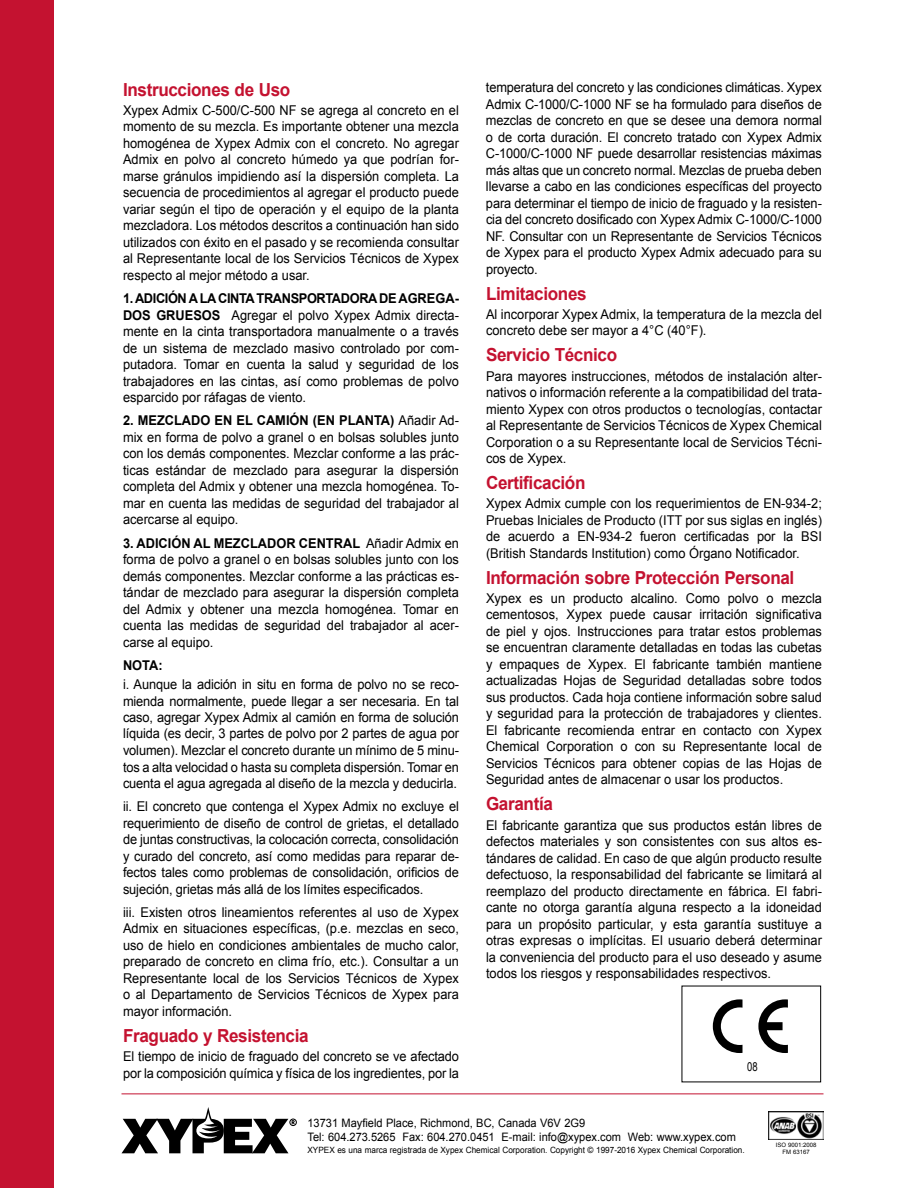
<style>
.page{position:relative;width:918px;height:1188px;background:#fff}
.page>*{position:absolute;margin:0;border:0;box-sizing:border-box;transform-origin:0 0}
.t1{font:700 18px "Arial";letter-spacing:-.02em;color:#c41230;scale:.95 1}
.t2{font:13.5px/16.5px "Arial";color:#000;text-align:justify;scale:.95 1}
.t3{font:700 13.5px "Arial";color:#000;scale:.95 1}
.t4{font:12.15px "Arial Narrow";color:#000;scale:.95 1}
.t5{font:11.7px/14.2px "Arial";color:#000;scale:.95 1}
.t6{font:8.7px "Arial";color:#000;scale:.95 1}
.t7{font:6px/6.8px "Arial";color:#000;text-align:center}
.s1{font-weight:700}
</style>
<div class="page">
<hr style="left:122px;top:1094px;width:702px;height:1px;background:#c41230">
<svg style="left:122px;top:1107px;width:175px;height:46px"></svg>
<div style="left:0;top:0;width:54px;height:1188px;background:#c41230"></div>
<img style="left:769px;top:1112px;width:55px;height:27px">
<svg style="left:758px;top:999px;width:30px;height:54px"></svg>
<svg style="left:713px;top:999px;width:30px;height:54px"></svg>
<h1 class="t1" style="left:123px;top:77px;width:178px">Instrucciones de Uso</h1>
<p class="t2" style="left:123px;top:102px;width:355px">Xypex Admix C-500/C-500 NF se agrega al concreto en el momento de su mezcla. Es importante obtener una mezcla homogénea de Xypex Admix con el concreto. No agregar Admix en polvo al concreto húmedo ya que podrían for&shy;marse gránulos impidiendo así la dispersión completa. La secuencia de procedimientos al agregar el producto puede variar según el tipo de operación y el equipo de la planta mezcladora. Los métodos descritos a continuación han sido utilizados con éxito en el pasado y se recomienda consultar al Representante local de los Servicios Técnicos de Xypex respecto al mejor método a usar.</p>
<p class="t2" style="left:123px;top:290px;width:355px"><span class="s1">1. ADICIÓN A LA CINTA TRANSPORTADORA DE AGREGA-DOS GRUESOS</span> Agregar el polvo Xypex Admix directa&shy;mente en la cinta transportadora manualmente o a través de un sistema de mezclado masivo controlado por com&shy;putadora. Tomar en cuenta la salud y seguridad de los trabajadores en las cintas, así como problemas de polvo esparcido por ráfagas de viento.</p>
<p class="t2" style="left:123px;top:412px;width:355px"><span class="s1">2. MEZCLADO EN EL CAMIÓN (EN PLANTA)</span> Añadir Ad&shy;mix en forma de polvo a granel o en bolsas solubles junto con los demás componentes. Mezclar conforme a las prác&shy;ticas estándar de mezclado para asegurar la dispersión completa del Admix y obtener una mezcla homogénea. To&shy;mar en cuenta las medidas de seguridad del trabajador al acercarse al equipo.</p>
<p class="t2" style="left:123px;top:535px;width:355px"><span class="s1">3. ADICIÓN AL MEZCLADOR CENTRAL</span> Añadir Admix en forma de polvo a granel o en bolsas solubles junto con los demás componentes. Mezclar conforme a las prácticas es&shy;tándar de mezclado para asegurar la dispersión completa del Admix y obtener una mezcla homogénea. Tomar en cuenta las medidas de seguridad del trabajador al acer&shy;carse al equipo.</p>
<p class="t3" style="left:123px;top:656px;width:43px">NOTA:</p>
<p class="t2" style="left:123px;top:676px;width:355px">i. Aunque la adición in situ en forma de polvo no se reco&shy;mienda normalmente, puede llegar a ser necesaria. En tal caso, agregar Xypex Admix al camión en forma de solución líquida (es decir, 3 partes de polvo por 2 partes de agua por volumen). Mezclar el concreto durante un mínimo de 5 minu&shy;tos a alta velocidad o hasta su completa dispersión. Tomar en cuenta el agua agregada al diseño de la mezcla y deducirla.</p>
<p class="t2" style="left:123px;top:798px;width:355px">ii. El concreto que contenga el Xypex Admix no excluye el requerimiento de diseño de control de grietas, el detallado de juntas constructivas, la colocación correcta, consolidación y curado del concreto, así como medidas para reparar de&shy;fectos tales como problemas de consolidación, orificios de sujeción, grietas más allá de los límites especificados.</p>
<p class="t2" style="left:123px;top:904px;width:355px">iii. Existen otros lineamientos referentes al uso de Xypex Admix en situaciones específicas, (p.e. mezclas en seco, uso de hielo en condiciones ambientales de mucho calor, preparado de concreto en clima frío, etc.). Consultar a un Representante local de los Servicios Técnicos de Xypex o al Departamento de Servicios Técnicos de Xypex para mayor información.</p>
<h1 class="t1" style="left:123px;top:1024px;width:197px">Fraguado y Resistencia</h1>
<p class="t2" style="left:123px;top:1048px;width:355px">El tiempo de inicio de fraguado del concreto se ve afectado por la composición química y física de los ingredientes, por la</p>
<p class="t2" style="left:486px;top:79px;width:355px">temperatura del concreto y las condiciones climáticas. Xypex Admix C-1000/C-1000 NF se ha formulado para diseños de mezclas de concreto en que se desee una demora normal o de corta duración. El concreto tratado con Xypex Admix C-1000/C-1000 NF puede desarrollar resistencias máximas más altas que un concreto normal. Mezclas de prueba deben llevarse a cabo en las condiciones específicas del proyecto para determinar el tiempo de inicio de fraguado y la resisten&shy;cia del concreto dosificado con Xypex Admix C-1000/C-1000<br>NF. Consultar con un Representante de Servicios Técnicos de Xypex para el producto Xypex Admix adecuado para su proyecto.</p>
<h1 class="t1" style="left:486px;top:281px;width:108px">Limitaciones</h1>
<p class="t2" style="left:486px;top:306px;width:355px">Al incorporar Xypex Admix, la temperatura de la mezcla del concreto debe ser mayor a 4°C (40°F).</p>
<h1 class="t1" style="left:486px;top:343px;width:140px">Servicio Técnico</h1>
<p class="t2" style="left:486px;top:368px;width:355px">Para mayores instrucciones, métodos de instalación alter&shy;nativos o información referente a la compatibilidad del trata&shy;miento Xypex con otros productos o tecnologías, contactar al Representante de Servicios Técnicos de Xypex Chemical Corporation o a su Representante local de Servicios Técni&shy;cos de Xypex.</p>
<h1 class="t1" style="left:486px;top:471px;width:106px">Certificación</h1>
<p class="t2" style="left:486px;top:495px;width:355px">Xypex Admix cumple con los requerimientos de EN-934-2; Pruebas Iniciales de Producto (ITT por sus siglas en inglés) de acuerdo a EN-934-2 fueron certificadas por la BSI (British Standards Institution) como Órgano Notificador.</p>
<h1 class="t1" style="left:486px;top:565px;width:326px">Información sobre Protección Personal</h1>
<p class="t2" style="left:486px;top:590px;width:355px">Xypex es un producto alcalino. Como polvo o mezcla cementosos, Xypex puede causar irritación significativa de piel y ojos. Instrucciones para tratar estos problemas se encuentran claramente detalladas en todas las cubetas y empaques de Xypex. El fabricante también mantiene actualizadas Hojas de Seguridad detalladas sobre todos sus productos. Cada hoja contiene información sobre salud y seguridad para la protección de trabajadores y clientes.<br>El fabricante recomienda entrar en contacto con Xypex Chemical Corporation o con su Representante local de Servicios Técnicos para obtener copias de las Hojas de Seguridad antes de almacenar o usar los productos.</p>
<h1 class="t1" style="left:486px;top:792px;width:72px">Garantía</h1>
<p class="t2" style="left:486px;top:817px;width:355px">El fabricante garantiza que sus productos están libres de defectos materiales y son consistentes con sus altos es&shy;tándares de calidad. En caso de que algún producto resulte defectuoso, la responsabilidad del fabricante se limitará al reemplazo del producto directamente en fábrica. El fabri&shy;cante no otorga garantía alguna respecto a la idoneidad para un propósito particular, y esta garantía sustituye a otras expresas o implícitas. El usuario deberá determinar la conveniencia del producto para el uso deseado y asume todos los riesgos y responsabilidades respectivos.</p>
<p class="t4" style="left:747px;top:1060px;width:13px">08</p>
<p class="t5" style="left:308px;top:1116px;width:452px">13731 Mayfield Place, Richmond, BC, Canada V6V 2G9<br>Tel: 604.273.5265 Fax: 604.270.0451 E-mail: info@xypex.com Web: www.xypex.com</p>
<p class="t6" style="left:308px;top:1145px;width:462px">XYPEX es una marca registrada de Xypex Chemical Corporation. Copyright © 1997-2016 Xypex Chemical Corporation.</p>
<p class="t7" style="left:776px;top:1142px;width:42px">ISO 9001:2008<br>FM 63167</p>
</div>
